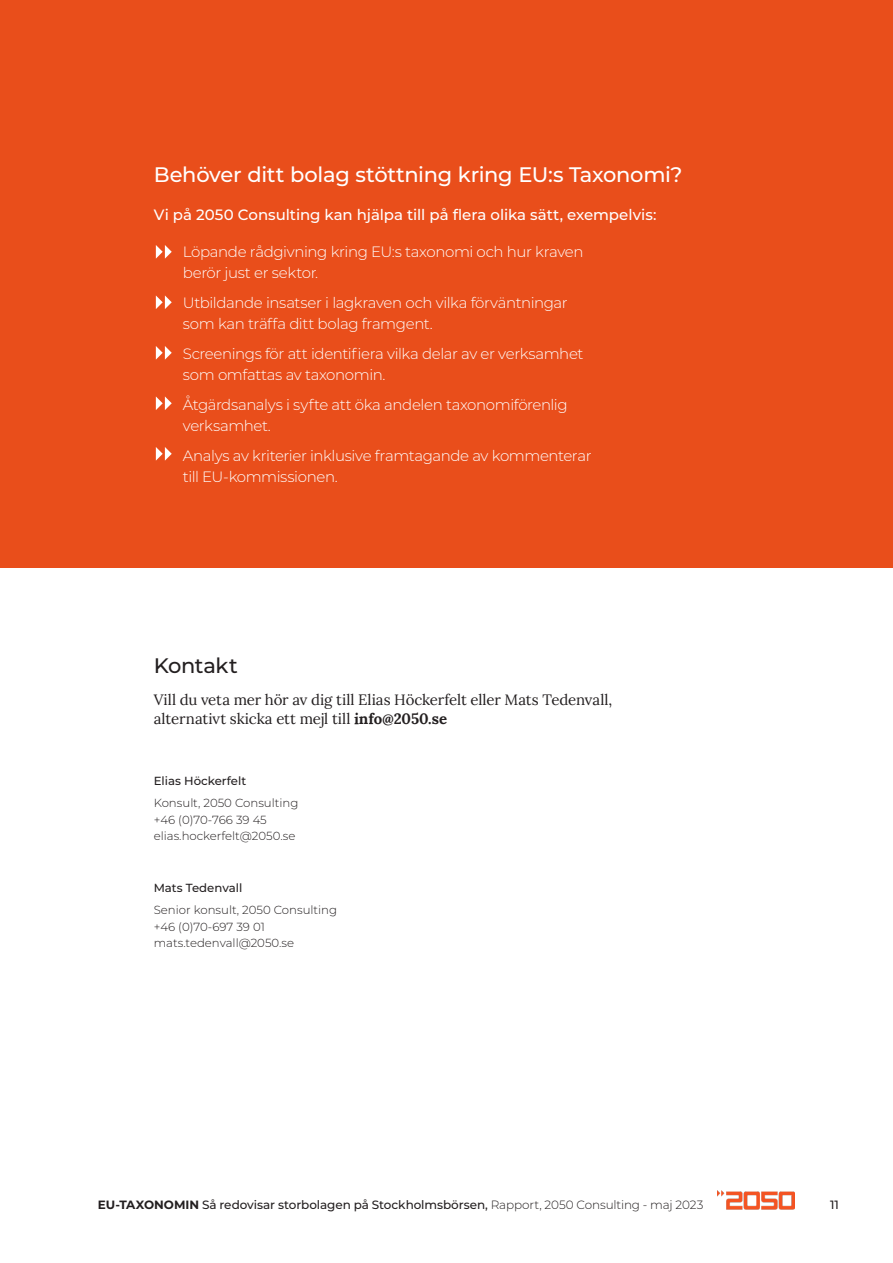
<style>
.page{position:relative;width:893px;height:1263px;background:#fff}
.page>*{position:absolute;margin:0;border:0;box-sizing:border-box;transform-origin:0 0}
.t1{font:500 21px "Montserrat";letter-spacing:-.015em;color:#fff}
.t2{font:500 21px "Montserrat";letter-spacing:-.015em;color:#231f20}
.t3{font:300 15px/21px "Montserrat";letter-spacing:-.025em;color:#fff}
.t4{font:15px "Lora";letter-spacing:-.005em;color:#231f20}
.t5{font:500 15px "Montserrat";letter-spacing:-.005em;color:#fff}
.t6{font:500 12px "Montserrat";letter-spacing:-.005em;color:#231f20}
.t7{font:300 11.7px "Montserrat";color:#231f20}
.t8{font:500 11.7px "Montserrat";color:#231f20}
.s1{font-weight:700}
.s2{font-weight:300}
</style>
<div class="page">
<img style="left:717px;top:1190px;width:77px;height:20px">
<div style="left:0;top:0;width:893px;height:568px;background:#e94e1b"></div>
<svg style="left:156px;top:245px;width:16px;height:14px"></svg>
<svg style="left:156px;top:295px;width:16px;height:14px"></svg>
<svg style="left:156px;top:346px;width:16px;height:14px"></svg>
<svg style="left:156px;top:396px;width:16px;height:14px"></svg>
<svg style="left:156px;top:447px;width:16px;height:14px"></svg>
<p class="t1" style="left:154px;top:160px;width:530px">Behöver ditt bolag stöttning kring EU:s Taxonomi?</p>
<p class="t5" style="left:154px;top:204px;width:504px">Vi på 2050 Consulting kan hjälpa till på flera olika sätt, exempelvis:</p>
<p class="t3" style="left:183px;top:241px;width:402px">Löpande rådgivning kring EU:s taxonomi och hur kraven berör just er sektor.</p>
<p class="t3" style="left:183px;top:292px;width:386px">Utbildande insatser i lagkraven och vilka förväntningar som kan träffa ditt bolag framgent.</p>
<p class="t3" style="left:183px;top:343px;width:402px">Screenings för att identifiera vilka delar av er verksamhet som omfattas av taxonomin.</p>
<p class="t3" style="left:183px;top:394px;width:386px">Åtgärdsanalys i syfte att öka andelen taxonomiförenlig verksamhet.</p>
<p class="t3" style="left:183px;top:445px;width:410px">Analys av kriterier inklusive framtagande av kommenterar till EU-kommissionen.</p>
<p class="t2" style="left:154px;top:651px;width:85px">Kontakt</p>
<p class="t4" style="left:154px;top:688px;width:460px">Vill du veta mer hör av dig till Elias Höckerfelt eller Mats Tedenvall,</p>
<p class="t4" style="left:154px;top:707px;width:295px">alternativt skicka ett mejl till <span class="s1">info@2050.se</span></p>
<p class="t8" style="left:154px;top:772px;width:94px">Elias Höckerfelt</p>
<p class="t7" style="left:154px;top:795px;width:146px">Konsult, 2050 Consulting</p>
<p class="t7" style="left:154px;top:812px;width:115px">+46 (0)70-766 39 45</p>
<p class="t7" style="left:154px;top:828px;width:143px">elias.hockerfelt@2050.se</p>
<p class="t8" style="left:154px;top:879px;width:90px">Mats Tedenvall</p>
<p class="t7" style="left:154px;top:902px;width:185px">Senior konsult, 2050 Consulting</p>
<p class="t7" style="left:154px;top:919px;width:113px">+46 (0)70-697 39 01</p>
<p class="t7" style="left:154px;top:935px;width:142px">mats.tedenvall@2050.se</p>
<p class="t6" style="left:98px;top:1196px;width:607px"><span class="s1">EU-TAXONOMIN</span> Så redovisar storbolagen på Stockholmsbörsen, <span class="s2">Rapport, 2050 Consulting - maj 2023</span></p>
<p class="t6" style="left:830px;top:1196px;width:10px">11</p>
</div>
